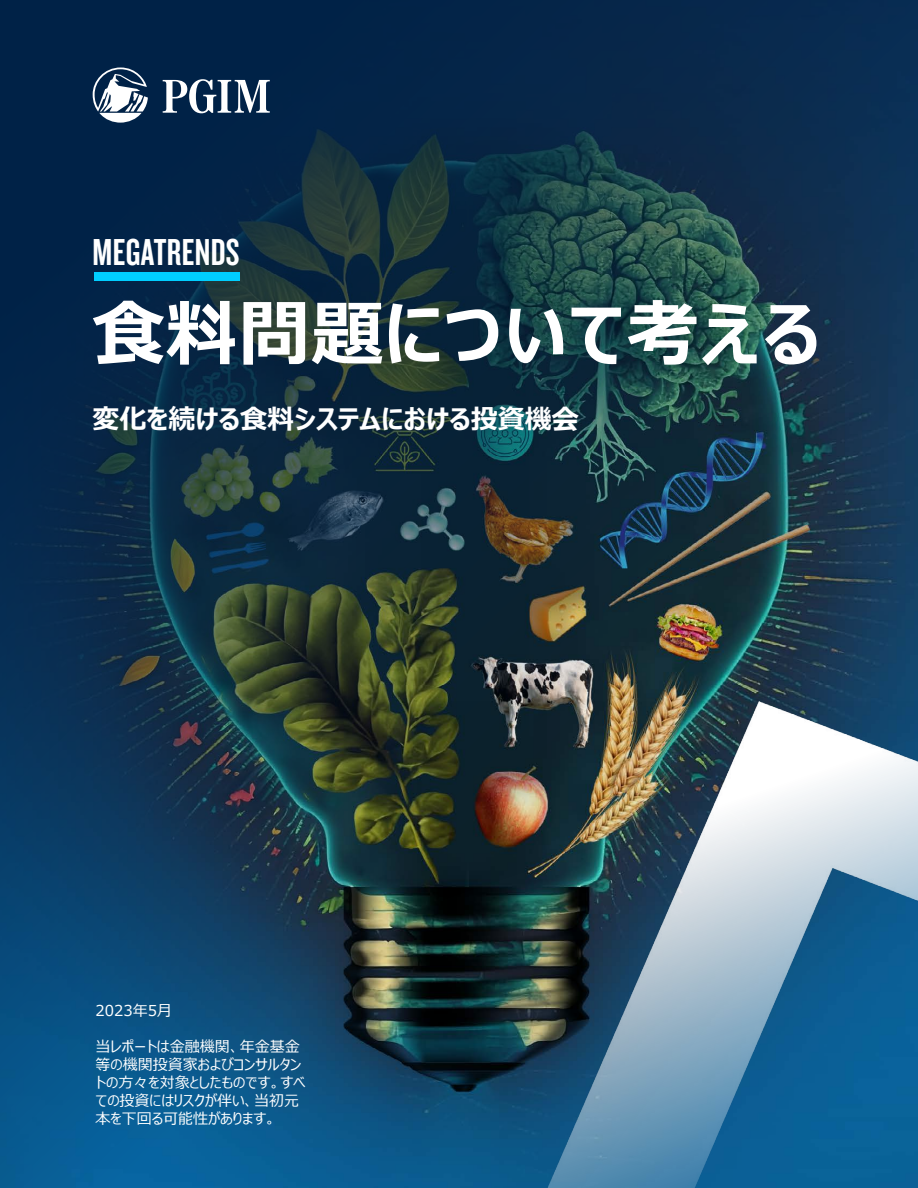
<style>
.page{position:relative;width:918px;height:1188px;background:#fff}
.page>*{position:absolute;margin:0;border:0;box-sizing:border-box;transform-origin:0 0}
.H1_-_Document_Title{font:700 72px "Meiryo UI";letter-spacing:.015em;color:#fff}
.t1{font:39px "Knockout HTF48 Featherweight";letter-spacing:.01em;color:#fff}
.t2{font:700 27px "Meiryo UI";color:#fff}
.t3{font:15px/18px "Meiryo UI";color:#fff}
.s1{font-style:inherit}
</style>
<div class="page">
<img style="left:0;top:0;width:918px;height:1188px">
<svg style="left:93px;top:67px;width:55px;height:56px"></svg>
<svg style="left:163px;top:79px;width:107px;height:34px"></svg>
<div style="left:94px;top:273px;width:146px;height:8px;background:#00ceff"></div>
<img style="left:417px;top:702px;width:501px;height:486px">
<p class="t1" style="left:92px;top:232px;width:149px">MEGATRENDS</p>
<h1 class="H1_-_Document_Title" style="left:92px;top:284px;width:729px"><span class="s1">食料問</span>題について考える</h1>
<p class="t2" style="left:93px;top:400px;width:488px">変化を続ける食料システムにおける投資機会</p>
<p class="t3" style="left:96px;top:1003px;width:78px">2023年5月</p>
<p class="t3" style="left:96px;top:1039px;width:211px">当レポートは金融機関、年金基金等の機関投資家およびコンサルタントの方々を対象としたものです。すべての投資にはリスクが伴い、当初元本を下回る可能性があります。</p>
</div>
